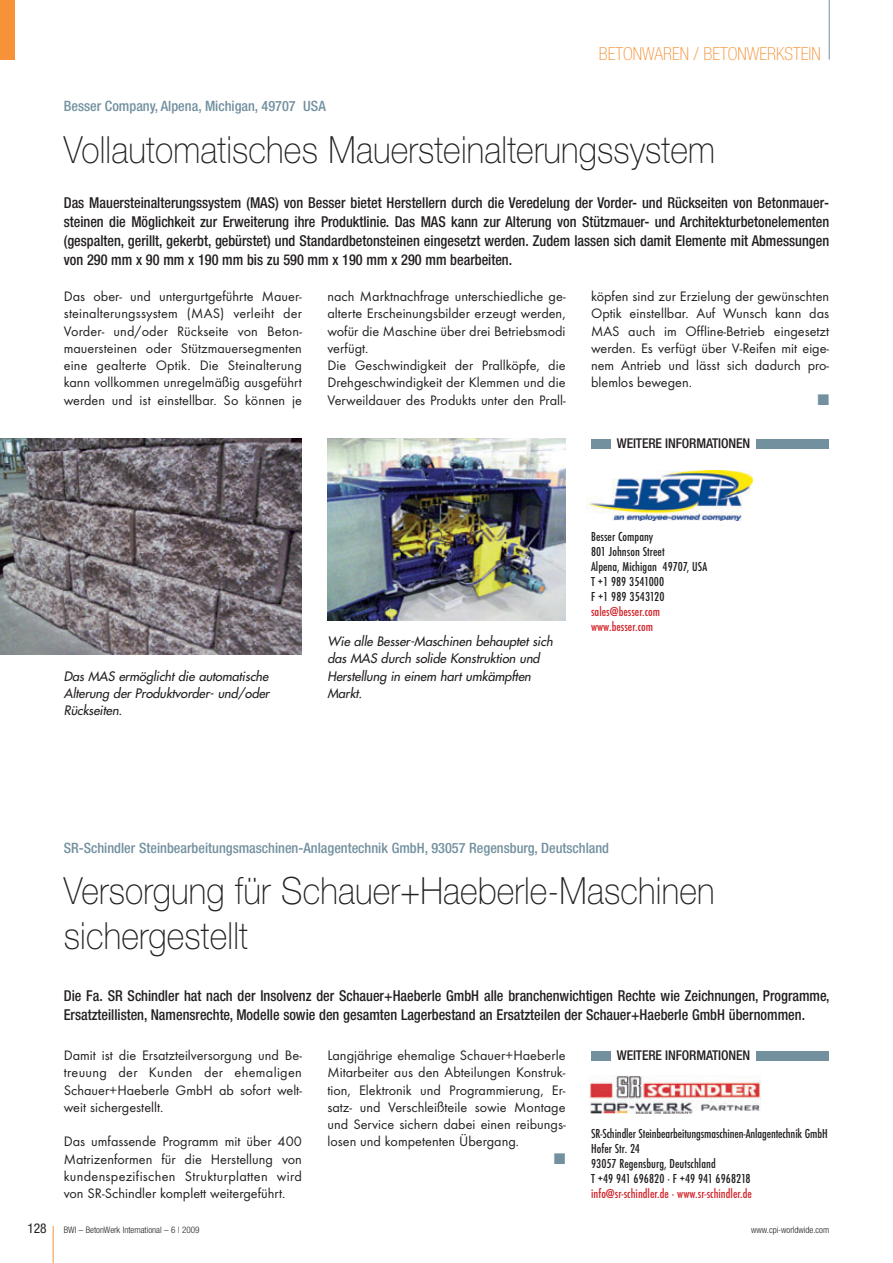
<style>
.page{position:relative;width:893px;height:1263px;background:#fff}
.page>*{position:absolute;margin:0;border:0;box-sizing:border-box;transform-origin:0 0}
.t1{font:100 37.5px/45px "Helvetica Neue";letter-spacing:.005em;color:#231f20;scale:.9 1}
.t2{font:100 condensed 18px "Helvetica Neue";color:#f69238}
.t3{font:500 condensed 15px/18.8px "Helvetica Neue";color:#231f20;text-align:justify;scale:.95 1}
.t4{font:14.25px/17.2px "Futura T";color:#231f20;text-align:justify}
.t5{font:500 condensed 14.25px "Helvetica Neue";color:#73909f}
.t6{font:14.25px "European Pi Three";color:#73909f}
.t7{font:500 condensed 13.5px/15px "Futura T";letter-spacing:.005em;color:#231f20}
.t8{font:500 condensed 13.5px/15px "Futura T";letter-spacing:.005em;color:#d1232a}
.t9{font:500 condensed 13.5px "Helvetica Neue";letter-spacing:-.01em;color:#231f20}
.t10{font:condensed 13.5px "Helvetica Neue";color:#231f20}
.t11{font:italic 12.75px/17.2px "Futura";letter-spacing:-.005em;color:#231f20}
.t12{font:300 condensed 9px "Helvetica Neue";color:#231f20}
</style>
<div class="page">
<hr style="left:53px;top:1226px;width:1px;height:37px;background:#f69238">
<hr style="left:829px;top:0;width:1px;height:60px;background:#73909f">
<div style="left:0;top:0;width:15px;height:60px;background:#f69238"></div>
<img style="left:586px;top:470px;width:167px;height:50px">
<div style="left:591px;top:439px;width:19px;height:9px;background:#73909f"></div>
<div style="left:756px;top:439px;width:73px;height:9px;background:#73909f"></div>
<img style="left:0;top:439px;width:302px;height:215px">
<img style="left:327px;top:439px;width:239px;height:182px">
<img style="left:590px;top:1076px;width:170px;height:37px">
<div style="left:591px;top:1050px;width:19px;height:10px;background:#73909f"></div>
<div style="left:756px;top:1050px;width:73px;height:10px;background:#73909f"></div>
<p class="t5" style="left:64px;top:101px;width:263px">Besser Company, Alpena, Michigan, 49707 USA</p>
<p class="t2" style="left:599px;top:47px;width:223px">BETONWAREN / BETONWERKSTEIN</p>
<h1 class="t1" style="left:64px;top:130px;width:725px">Vollautomatisches Mauersteinalterungssystem</h1>
<p class="t3" style="left:64px;top:195px;width:807px">Das Mauersteinalterungssystem (MAS) von Besser bietet Herstellern durch die Veredelung der Vorder- und Rückseiten von Beton mauer - steinen die Möglichkeit zur Erweiterung ihre Produktlinie. Das MAS kann zur Alterung von Stützmauer- und Architekturbetonelementen (gespalten, gerillt, gekerbt, gebürstet) und Standardbetonsteinen eingesetzt werden. Zudem lassen sich damit Elemente mit Abmessungen von 290 mm x 90 mm x 190 mm bis zu 590 mm x 190 mm x 290 mm bearbeiten.</p>
<p class="t4" style="left:64px;top:289px;width:240px">Das ober- und untergurtgeführte Mauer - stein alterungs system (MAS) verleiht der Vorder- und/oder Rückseite von Beton - mauer steinen oder Stützmauersegmenten eine gealterte Optik. Die Steinalterung kann vollkommen unregelmäßig ausgeführt werden und ist einstellbar. So können je</p>
<p class="t4" style="left:327px;top:289px;width:240px;text-align:left">nach Marktnachfrage unterschiedliche ge - alterte Erscheinungsbilder erzeugt werden, wofür die Maschine über drei Betriebsmodi verfügt.<br>Die Geschwindigkeit der Prallköpfe, die Drehgeschwindigkeit der Klemmen und die Verweildauer des Produkts unter den Prall -</p>
<p class="t4" style="left:591px;top:289px;width:240px">köpfen sind zur Erzielung der gewünschten Optik einstellbar. Auf Wunsch kann das MAS auch im Offline-Betrieb eingesetzt werden. Es verfügt über V-Reifen mit eige&shy;nem Antrieb und lässt sich dadurch pro&shy;blemlos bewegen.</p>
<p class="t6" style="left:817px;top:391px;width:13px">-</p>
<p class="t9" style="left:617px;top:439px;width:135px">WEITERE INFORMATIONEN</p>
<p class="t11" style="left:64px;top:668px;width:209px;text-align:justify">Das MAS ermöglicht die automatische Alterung der Produktvorder- und/oder Rückseiten.</p>
<p class="t11" style="left:327px;top:634px;width:229px">Wie alle Besser-Maschinen behauptet sich das MAS durch solide Konstruktion und<br>Herstellung in einem hart umkämpften<br>Markt.</p>
<p class="t7" style="left:591px;top:530px;width:118px">Besser Company<br>801 Johnson Street<br>Alpena, Michigan 49707, USA<br>T +1 989 3541000<br>F +1 989 3543120</p>
<p class="t8" style="left:591px;top:605px;width:71px">sales@besser.com www.besser.com</p>
<p class="t5" style="left:64px;top:843px;width:547px">SR-Schindler Steinbearbeitungsmaschinen-Anlagentechnik GmbH, 93057 Regensburg, Deutschland</p>
<h1 class="t1" style="left:64px;top:872px;width:725px">Versorgung für Schauer+Haeberle-Maschinen sichergestellt</h1>
<p class="t3" style="left:64px;top:988px;width:808px">Die Fa. SR Schindler hat nach der Insolvenz der Schauer+Haeberle GmbH alle branchenwichtigen Rechte wie Zeichnungen, Programme,<br>Ersatzteillisten, Namensrechte, Modelle sowie den gesamten Lagerbestand an Ersatzteilen der Schauer+Haeberle GmbH übernommen.</p>
<p class="t9" style="left:617px;top:1051px;width:135px">WEITERE INFORMATIONEN</p>
<p class="t4" style="left:327px;top:1048px;width:240px">Langjährige ehemalige Schauer+Haeberle Mitarbeiter aus den Abteilungen Konstruk - tion, Elektronik und Programmierung, Er - satz- und Verschleißteile sowie Montage und Service sichern dabei einen reibungs&shy;losen und kompetenten Übergang.</p>
<p class="t6" style="left:554px;top:1150px;width:13px">-</p>
<p class="t4" style="left:64px;top:1048px;width:240px">Damit ist die Ersatzteilversorgung und Be - treuung der Kunden der ehemaligen Schauer+Haeberle GmbH ab sofort welt&shy;weit sichergestellt.</p>
<p class="t4" style="left:64px;top:1134px;width:240px">Das umfassende Programm mit über 400<br>Matrizenformen für die Herstellung von kundenspezifischen Strukturplatten wird von SR-Schindler komplett weitergeführt.</p>
<p class="t7" style="left:591px;top:1126px;width:238px">SR-Schindler Steinbearbeitungsmaschinen-Anlagentechnik GmbH Hofer Str. 24<br>93057 Regensburg, Deutschland<br>T +49 941 696820 · F +49 941 6968218</p>
<p class="t8" style="left:591px;top:1186px;width:162px">info@sr-schindler.de · www.sr-schindler.de</p>
<p class="t10" style="left:28px;top:1223px;width:21px">128</p>
<p class="t12" style="left:64px;top:1226px;width:137px">BWI – BetonWerk International – 6 | 2009</p>
<p class="t12" style="left:751px;top:1226px;width:79px">www.cpi-worldwide.com</p>
</div>
